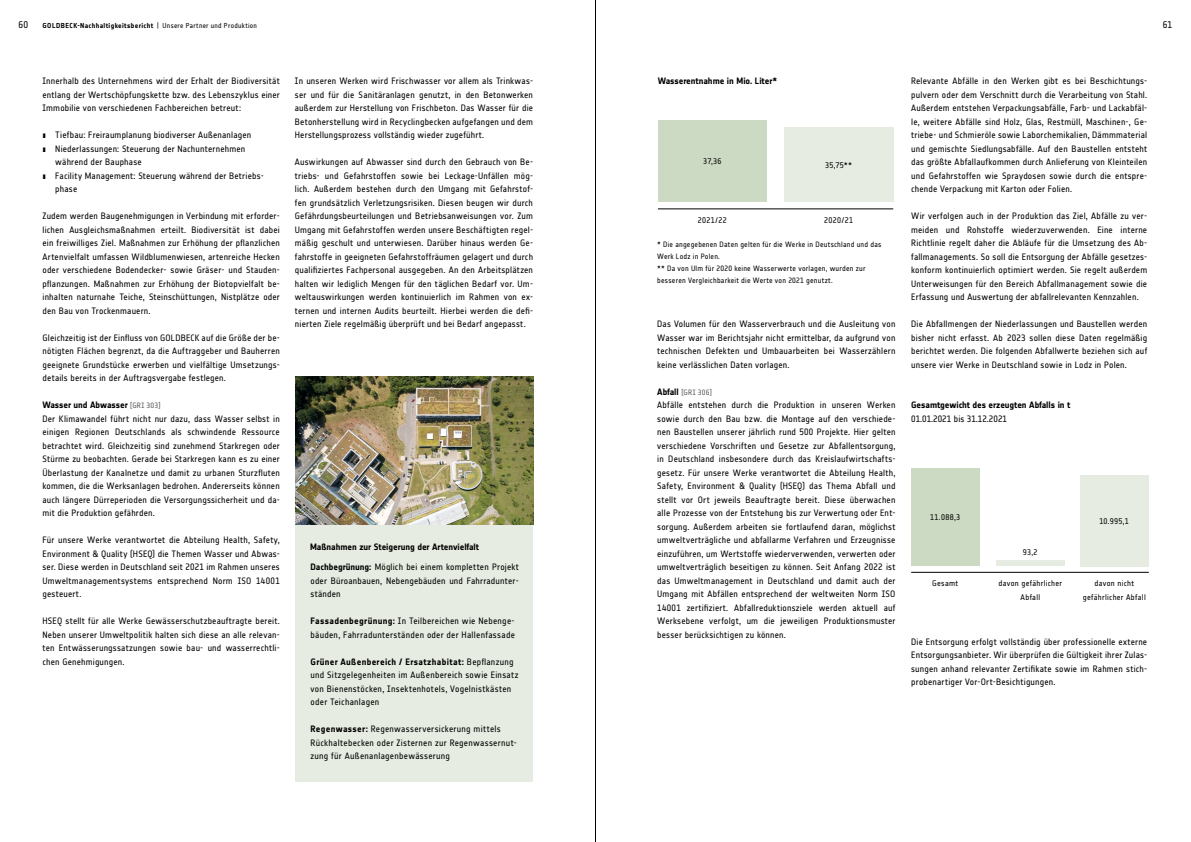
<style>
.page{position:relative;width:1191px;height:842px;background:#fff}
.page>*{position:absolute;margin:0;border:0;box-sizing:border-box;transform-origin:0 0}
.t1{font:9.5px "Goldbeck TT";color:#000}
.t2{font:9px/13.5px "Goldbeck TT";letter-spacing:.02em;color:#000;text-align:justify}
.t3{font:700 9px "Goldbeck TT";letter-spacing:-.005em;color:#000}
.t4{font:9px "Goldbeck TT";color:#000}
.t5{font:8px/14px "Goldbeck TT";letter-spacing:.035em;color:#000;text-align:center}
.t6{font:7.5px/12px "Goldbeck TT";letter-spacing:.025em;color:#000}
.t7{font:7.5px "Goldbeck TT";letter-spacing:.035em;color:#575756}
.t8{font:700 7px "Goldbeck TT";letter-spacing:.05em;color:#000}
.s1{font-weight:400}
.s2{font-weight:700}
.s3{font-size:7.5px;color:#575756}
.s4{font-weight:700;font-size:9px;color:#000}
</style>
<div class="page">
<div style="left:296px;top:457px;width:237px;height:325px;background:#e6ece1"></div>
<img style="left:296px;top:376px;width:237px;height:149px">
<div style="left:658px;top:121px;width:109px;height:81px;background:#cddac3"></div>
<div style="left:784px;top:127px;width:109px;height:75px;background:#e6ece1"></div>
<hr style="left:658px;top:209px;width:235px;height:1px;background:#000">
<div style="left:911px;top:468px;width:68px;height:98px;background:#cddac3"></div>
<div style="left:996px;top:560px;width:68px;height:6px;background:#e6ece1"></div>
<hr style="left:911px;top:572px;width:237px;height:1px;background:#000">
<div style="left:1080px;top:475px;width:68px;height:91px;background:#e6ece1"></div>
<hr style="left:595px;top:0;width:1px;height:842px;background:#000">
<p class="t1" style="left:19px;top:19px;width:11px">60</p>
<p class="t8" style="left:43px;top:22px;width:216px">GOLDBECK-Nachhaltigkeitsbericht <span class="s1">| Unsere Partner und Produktion</span></p>
<p class="t1" style="left:1162px;top:19px;width:11px">61</p>
<p class="t2" style="left:43px;top:74px;width:239px">Innerhalb des Unternehmens wird der Erhalt der Biodiversität entlang der Wertschöpfungskette bzw. des Lebenszyklus einer Immobilie von verschiedenen Fachbereichen betreut:</p>
<p class="t2" style="left:43px;top:128px;width:210px">• Tiefbau: Freiraumplanung biodiverser Außenanlagen</p>
<p class="t2" style="left:55px;top:142px;width:191px;text-indent:-13px">• Niederlassungen: Steuerung der Nachunternehmen während der Bauphase</p>
<p class="t2" style="left:55px;top:169px;width:210px;text-indent:-13px">• Facility Management: Steuerung während der Betriebs&shy;phase</p>
<p class="t2" style="left:43px;top:209px;width:239px">Zudem werden Baugenehmigungen in Verbindung mit erforder&shy;lichen Ausgleichsmaßnahmen erteilt. Biodiversität ist dabei ein freiwilliges Ziel. Maßnahmen zur Erhöhung der pflanzlichen Artenvielfalt umfassen Wildblumenwiesen, artenreiche Hecken oder verschiedene Bodendecker- sowie Gräser- und Stauden&shy;pflanzungen. Maßnahmen zur Erhöhung der Biotopvielfalt be&shy;inhalten naturnahe Teiche, Steinschüttungen, Nistplätze oder den Bau von Trockenmauern.</p>
<p class="t2" style="left:43px;top:331px;width:239px">Gleichzeitig ist der Einfluss von GOLDBECK auf die Größe der be&shy;nötigten Flächen begrenzt, da die Auftraggeber und Bauherren geeignete Grundstücke erwerben und vielfältige Umsetzungs&shy;details bereits in der Auftragsvergabe festlegen.</p>
<p class="t2" style="left:43px;top:398px;width:239px;text-align:left"><span class="s2">Wasser und Abwasser</span> <span class="s3">[GRI 303]<br></span>Der Klimawandel führt nicht nur dazu, dass Wasser selbst in einigen Regionen Deutschlands als schwindende Ressource betrachtet wird. Gleichzeitig sind zunehmend Starkregen oder Stürme zu beobachten. Gerade bei Starkregen kann es zu einer Überlastung der Kanalnetze und damit zu urbanen Sturzfluten kommen, die die Werksanlagen bedrohen. Andererseits können auch längere Dürreperioden die Versorgungssicherheit und da&shy;mit die Produktion gefährden.</p>
<p class="t2" style="left:43px;top:533px;width:239px">Für unsere Werke verantwortet die Abteilung Health, Safety, Environment &amp; Quality (HSEQ) die Themen Wasser und Abwas&shy;ser. Diese werden in Deutschland seit 2021 im Rahmen unseres Umweltmanagementsystems entsprechend Norm ISO 14001 gesteuert.</p>
<p class="t2" style="left:43px;top:614px;width:239px">HSEQ stellt für alle Werke Gewässerschutzbeauftragte bereit.<br>Neben unserer Umweltpolitik halten sich diese an alle relevan&shy;ten Entwässerungssatzungen sowie bau- und wasserrechtli&shy;chen Genehmigungen.</p>
<p class="t2" style="left:295px;top:74px;width:240px">In unseren Werken wird Frischwasser vor allem als Trinkwas&shy;ser und für die Sanitäranlagen genutzt, in den Betonwerken außerdem zur Herstellung von Frischbeton. Das Wasser für die Betonherstellung wird in Recyclingbecken aufgefangen und dem Herstellungsprozess vollständig wieder zugeführt.</p>
<p class="t2" style="left:295px;top:155px;width:240px">Auswirkungen auf Abwasser sind durch den Gebrauch von Be&shy;triebs- und Gefahrstoffen sowie bei Leckage-Unfällen mög&shy;lich. Außerdem bestehen durch den Umgang mit Gefahrstof&shy;fen grundsätzlich Verletzungsrisiken. Diesen beugen wir durch Gefährdungsbeurteilungen und Betriebsanweisungen vor. Zum Umgang mit Gefahrstoffen werden unsere Beschäftigten regel&shy;mäßig geschult und unterwiesen. Darüber hinaus werden Ge&shy;fahrstoffe in geeigneten Gefahrstoffräumen gelagert und durch qualifiziertes Fachpersonal ausgegeben. An den Arbeitsplätzen halten wir lediglich Mengen für den täglichen Bedarf vor. Um&shy;weltauswirkungen werden kontinuierlich im Rahmen von ex&shy;ternen und internen Audits beurteilt. Hierbei werden die defi&shy;nierten Ziele regelmäßig überprüft und bei Bedarf angepasst.</p>
<p class="t3" style="left:310px;top:542px;width:171px">Maßnahmen zur Steigerung der Artenvielfalt</p>
<p class="t2" style="left:310px;top:560px;width:210px"><span class="s2">Dachbegrünung:</span> Möglich bei einem kompletten Projekt oder Büroanbauen, Nebengebäuden und Fahrradunter&shy;ständen</p>
<p class="t2" style="left:310px;top:614px;width:206px"><span class="s2">Fassadenbegrünung:</span> In Teilbereichen wie Nebenge&shy;bäuden, Fahrradunterständen oder der Hallenfassade</p>
<p class="t2" style="left:310px;top:655px;width:209px;text-align:left"><span class="s2">Grüner Außenbereich / Ersatzhabitat:</span> Bepflanzung und Sitzgelegenheiten im Außenbereich sowie Einsatz von Bienenstöcken, Insektenhotels, Vogelnistkästen oder Teichanlagen</p>
<p class="t2" style="left:310px;top:722px;width:208px;text-align:left"><span class="s2">Regenwasser:</span> Regenwasserversickerung mittels<br>Rückhaltebecken oder Zisternen zur Regenwassernut&shy;zung für Außenanlagenbewässerung</p>
<p class="t3" style="left:658px;top:76px;width:121px">Wasserentnahme in Mio. Liter*</p>
<p class="t5" style="left:703px;top:154px;width:20px">37,36</p>
<p class="t5" style="left:825px;top:158px;width:29px">35,75**</p>
<p class="t5" style="left:698px;top:213px;width:30px">2021/22</p>
<p class="t5" style="left:824px;top:213px;width:30px">2020/21</p>
<p class="t6" style="left:657px;top:238px;width:226px">* Die angegebenen Daten gelten für die Werke in Deutschland und das Werk Lodz in Polen.<br>** Da von Ulm für 2020 keine Wasserwerte vorlagen, wurden zur besseren Vergleichbarkeit die Werte von 2021 genutzt.</p>
<p class="t2" style="left:657px;top:317px;width:240px">Das Volumen für den Wasserverbrauch und die Ausleitung von Wasser war im Berichtsjahr nicht ermittelbar, da aufgrund von technischen Defekten und Umbauarbeiten bei Wasserzählern keine verlässlichen Daten vorlagen.</p>
<p class="t7" style="left:657px;top:388px;width:56px"><span class="s4">Abfall</span> [GRI 306]</p>
<p class="t2" style="left:657px;top:398px;width:240px">Abfälle entstehen durch die Produktion in unseren Werken sowie durch den Bau bzw. die Montage auf den verschiede&shy;nen Baustellen unserer jährlich rund 500 Projekte. Hier gelten verschiedene Vorschriften und Gesetze zur Abfallentsorgung, in Deutschland insbesondere durch das Kreislaufwirtschafts&shy;gesetz. Für unsere Werke verantwortet die Abteilung Health, Safety, Environment &amp; Quality (HSEQ) das Thema Abfall und stellt vor Ort jeweils Beauftragte bereit. Diese überwachen alle Prozesse von der Entstehung bis zur Verwertung oder Ent&shy;sorgung. Außerdem arbeiten sie fortlaufend daran, möglichst umweltverträgliche und abfallarme Verfahren und Erzeugnisse einzuführen, um Wertstoffe wiederverwenden, verwerten oder umweltverträglich beseitigen zu können. Seit Anfang 2022 ist das Umweltmanagement in Deutschland und damit auch der Umgang mit Abfällen entsprechend der weltweiten Norm ISO 14001 zertifiziert. Abfallreduktionsziele werden aktuell auf Werksebene verfolgt, um die jeweiligen Produktionsmuster besser berücksichtigen zu können.</p>
<p class="t2" style="left:911px;top:74px;width:237px">Relevante Abfälle in den Werken gibt es bei Beschichtungs&shy;pulvern oder dem Verschnitt durch die Verarbeitung von Stahl.<br>Außerdem entstehen Verpackungsabfälle, Farb- und Lackabfäl&shy;le, weitere Abfälle sind Holz, Glas, Restmüll, Maschinen-, Ge&shy;triebe- und Schmieröle sowie Laborchemikalien, Dämmmaterial und gemischte Siedlungsabfälle. Auf den Baustellen entsteht das größte Abfallaufkommen durch Anlieferung von Kleinteilen und Gefahrstoffen wie Spraydosen sowie durch die entspre&shy;chende Verpackung mit Karton oder Folien.</p>
<p class="t2" style="left:911px;top:209px;width:237px">Wir verfolgen auch in der Produktion das Ziel, Abfälle zu ver&shy;meiden und Rohstoffe wiederzuverwenden. Eine interne Richtlinie regelt daher die Abläufe für die Umsetzung des Ab&shy;fallmanagements. So soll die Entsorgung der Abfälle gesetzes&shy;konform kontinuierlich optimiert werden. Sie regelt außerdem Unterweisungen für den Bereich Abfallmanagement sowie die Erfassung und Auswertung der abfallrelevanten Kennzahlen.</p>
<p class="t2" style="left:911px;top:317px;width:237px">Die Abfallmengen der Niederlassungen und Baustellen werden bisher nicht erfasst. Ab 2023 sollen diese Daten regelmäßig berichtet werden. Die folgenden Abfallwerte beziehen sich auf unsere vier Werke in Deutschland sowie in Lodz in Polen.</p>
<p class="t3" style="left:911px;top:400px;width:161px">Gesamtgewicht des erzeugten Abfalls in t</p>
<p class="t4" style="left:911px;top:413px;width:97px">01.01.2021 bis 31.12.2021</p>
<p class="t5" style="left:930px;top:510px;width:31px">11.088,3</p>
<p class="t5" style="left:1099px;top:514px;width:31px">10.995,1</p>
<p class="t5" style="left:1022px;top:545px;width:16px">93,2</p>
<p class="t5" style="left:932px;top:576px;width:28px">Gesamt</p>
<p class="t5" style="left:998px;top:576px;width:65px">davon gefährlicher<br>Abfall</p>
<p class="t5" style="left:1082px;top:576px;width:64px">davon nicht gefährlicher Abfall</p>
<p class="t2" style="left:911px;top:635px;width:237px">Die Entsorgung erfolgt vollständig über professionelle externe Entsorgungsanbieter. Wir überprüfen die Gültigkeit ihrer Zulas&shy;sungen anhand relevanter Zertifikate sowie im Rahmen stich&shy;probenartiger Vor-Ort-Besichtigungen.</p>
</div>
